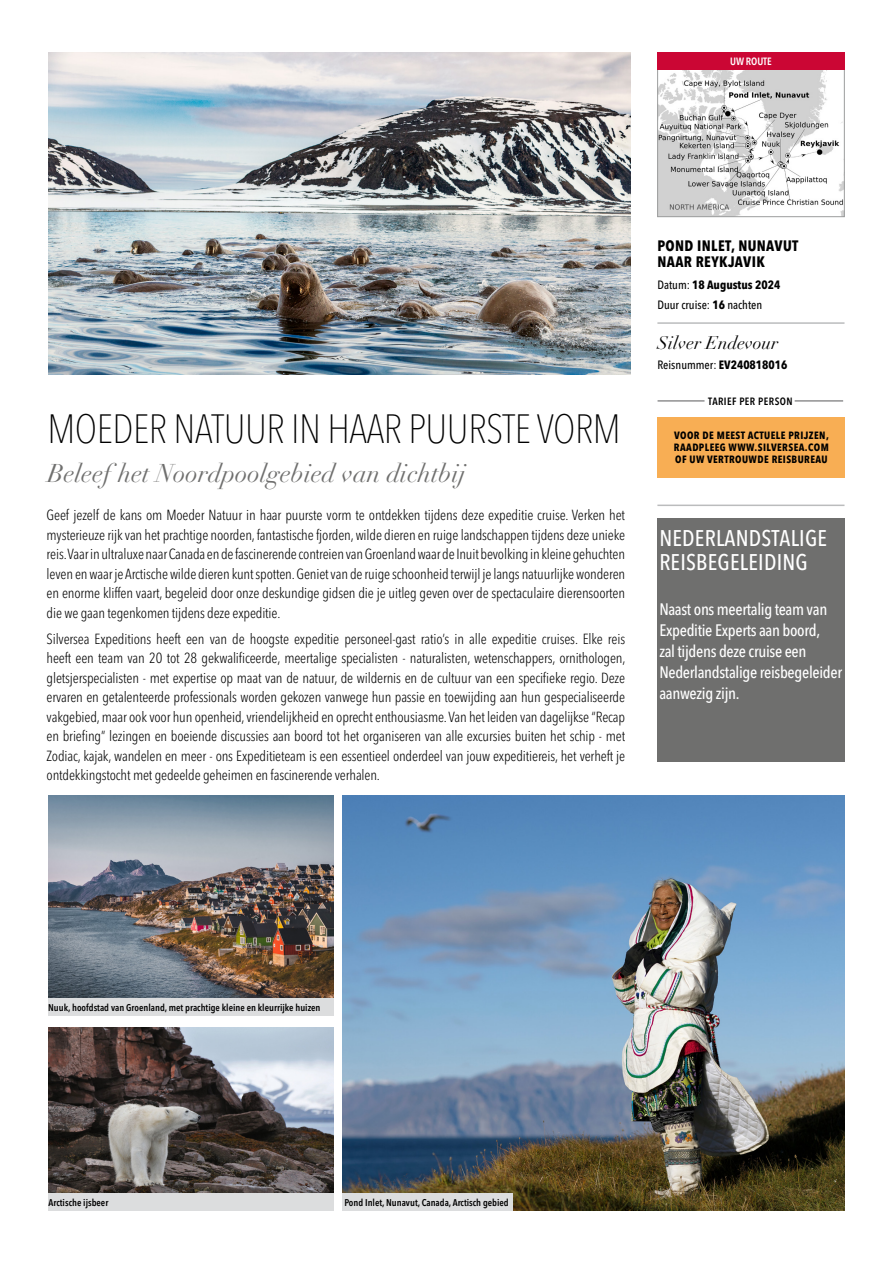
<style>
.page{position:relative;width:893px;height:1263px;background:#fff}
.page>*{position:absolute;margin:0;border:0;box-sizing:border-box;transform-origin:0 0}
.t1{font:100 condensed 40.5px "Avenir Next LT Pro";letter-spacing:-.01em;color:#000}
.t2{font:italic 25.35px "Didot LT Pro";color:#6f6f6e}
.t3{font:500 condensed 22.5px/24px "Avenir Next LT Pro";letter-spacing:.01em;color:#fff}
.t4{font:italic 18px "Didot LT Pro";color:#000}
.t5{font:500 condensed 16.5px/21px "Avenir Next LT Pro";letter-spacing:-.02em;color:#fff}
.t6{font:700 condensed 15px/16.5px "Avenir Next LT Pro";letter-spacing:.025em;color:#000}
.t7{font:300 condensed 14.55px/19.5px "Avenir Next LT Pro";letter-spacing:-.01em;color:#000;text-align:justify}
.t8{font:500 condensed 12px/19.5px "Avenir Next LT Pro";color:#000}
.t9{font:700 condensed 10.5px/12px "Avenir Next LT Pro";letter-spacing:.04em;color:#000;text-align:justify}
.t10{font:600 condensed 10.5px "Avenir Next LT Pro";letter-spacing:.04em;color:#000}
.t11{font:600 condensed 10.5px "Avenir Next LT Pro";letter-spacing:-.01em;color:#fff}
.t12{font:600 condensed 9.75px "Avenir Next LT Pro";color:#000}
.s1{font-weight:700}
</style>
<div class="page">
<img style="left:48px;top:52px;width:583px;height:322px">
<img style="left:48px;top:795px;width:285px;height:204px">
<img style="left:343px;top:795px;width:502px;height:415px">
<img style="left:48px;top:1027px;width:286px;height:183px">
<div style="left:48px;top:999px;width:285px;height:17px;background:#dcddde"></div>
<div style="left:49px;top:1193px;width:285px;height:17px;background:#dcddde"></div>
<div style="left:342px;top:1193px;width:171px;height:17px;background:#dcddde"></div>
<hr style="left:657px;top:505px;width:187px;height:1px;background:#bbbcbd">
<img style="left:659px;top:69px;width:183px;height:146px">
<div style="left:657px;top:52px;width:187px;height:165px;border:1px solid #9c9d9d"></div>
<div style="left:657px;top:52px;width:187px;height:17px;background:#cb0634"></div>
<hr style="left:657px;top:322px;width:187px;height:2px;background:#bbbcbd">
<hr style="left:657px;top:401px;width:47px;height:1px;background:#58595b">
<hr style="left:795px;top:401px;width:48px;height:1px;background:#58595b">
<div style="left:658px;top:417px;width:187px;height:60px;background:#f8ae54"></div>
<div style="left:657px;top:518px;width:188px;height:243px;background:#6f6f6e"></div>
<p class="t11" style="left:730px;top:55px;width:43px">UW ROUTE</p>
<h1 class="t1" style="left:47px;top:405px;width:575px">MOEDER NATUUR IN HAAR PUURSTE VORM</h1>
<h2 class="t2" style="left:47px;top:457px;width:420px">Beleef het Noordpoolgebied van dichtbij</h2>
<p class="t7" style="left:47px;top:505px;width:580px">Geef jezelf de kans om Moeder Natuur in haar puurste vorm te ontdekken tijdens deze expeditie cruise. Verken het mysterieuze rijk van het prachtige noorden, fantastische fjorden, wilde dieren en ruige landschappen tijdens deze unieke reis. Vaar in ultraluxe naar Canada en de fascinerende contreien van Groenland waar de Inuit bevolking in kleine gehuchten leven en waar je Arctische wilde dieren kunt spotten. Geniet van de ruige schoonheid terwijl je langs natuurlijke wonderen en enorme kliffen vaart, begeleid door onze deskundige gidsen die je uitleg geven over de spectaculaire dierensoorten die we gaan tegenkomen tijdens deze expeditie.</p>
<p class="t7" style="left:47px;top:629px;width:580px">Silversea Expeditions heeft een van de hoogste expeditie personeel-gast ratio’s in alle expeditie cruises. Elke reis heeft een team van 20 tot 28 gekwalificeerde, meertalige specialisten - naturalisten, wetenschappers, ornithologen, gletsjerspecialisten - met expertise op maat van de natuur, de wildernis en de cultuur van een specifieke regio. Deze ervaren en getalenteerde professionals worden gekozen vanwege hun passie en toewijding aan hun gespecialiseerde vakgebied, maar ook voor hun openheid, vriendelijkheid en oprecht enthousiasme. Van het leiden van dagelijkse “Recap en briefing” lezingen en boeiende discussies aan boord tot het organiseren van alle excursies buiten het schip - met Zodiac, kajak, wandelen en meer - ons Expeditieteam is een essentieel onderdeel van jouw expeditiereis, het verheft je ontdekkingstocht met gedeelde geheimen en fascinerende verhalen.</p>
<p class="t6" style="left:657px;top:237px;width:143px">POND INLET, NUNAVUT<br>NAAR REYKJAVIK</p>
<p class="t8" style="left:657px;top:275px;width:124px">Datum: <span class="s1">18 Augustus 2024<br></span>Duur cruise: <span class="s1">16</span> nachten</p>
<p class="t4" style="left:657px;top:332px;width:123px">Silver Endevour</p>
<p class="t8" style="left:657px;top:355px;width:132px">Reisnummer: <span class="s1">EV240818016</span></p>
<p class="t10" style="left:708px;top:395px;width:86px">TARIEF PER PERSON</p>
<p class="t9" style="left:674px;top:429px;width:156px">VOOR DE MEEST ACTUELE PRIJZEN, RAADPLEEG WWW.SILVERSEA.COM OF UW VERTROUWDE REISBUREAU</p>
<h3 class="t3" style="left:659px;top:526px;width:169px">NEDERLANDSTALIGE<br>REISBEGELEIDING</h3>
<p class="t5" style="left:659px;top:599px;width:184px">Naast ons meertalig team van<br>Expeditie Experts aan boord,<br>zal tijdens deze cruise een<br>Nederlandstalige reisbegeleider aanwezig zijn.</p>
<p class="t12" style="left:48px;top:1001px;width:274px">Nuuk, hoofdstad van Groenland, met prachtige kleine en kleurrijke huizen</p>
<p class="t12" style="left:49px;top:1196px;width:61px">Arctische ijsbeer</p>
<p class="t12" style="left:344px;top:1196px;width:166px">Pond Inlet, Nunavut, Canada, Arctisch gebied</p>
</div>
